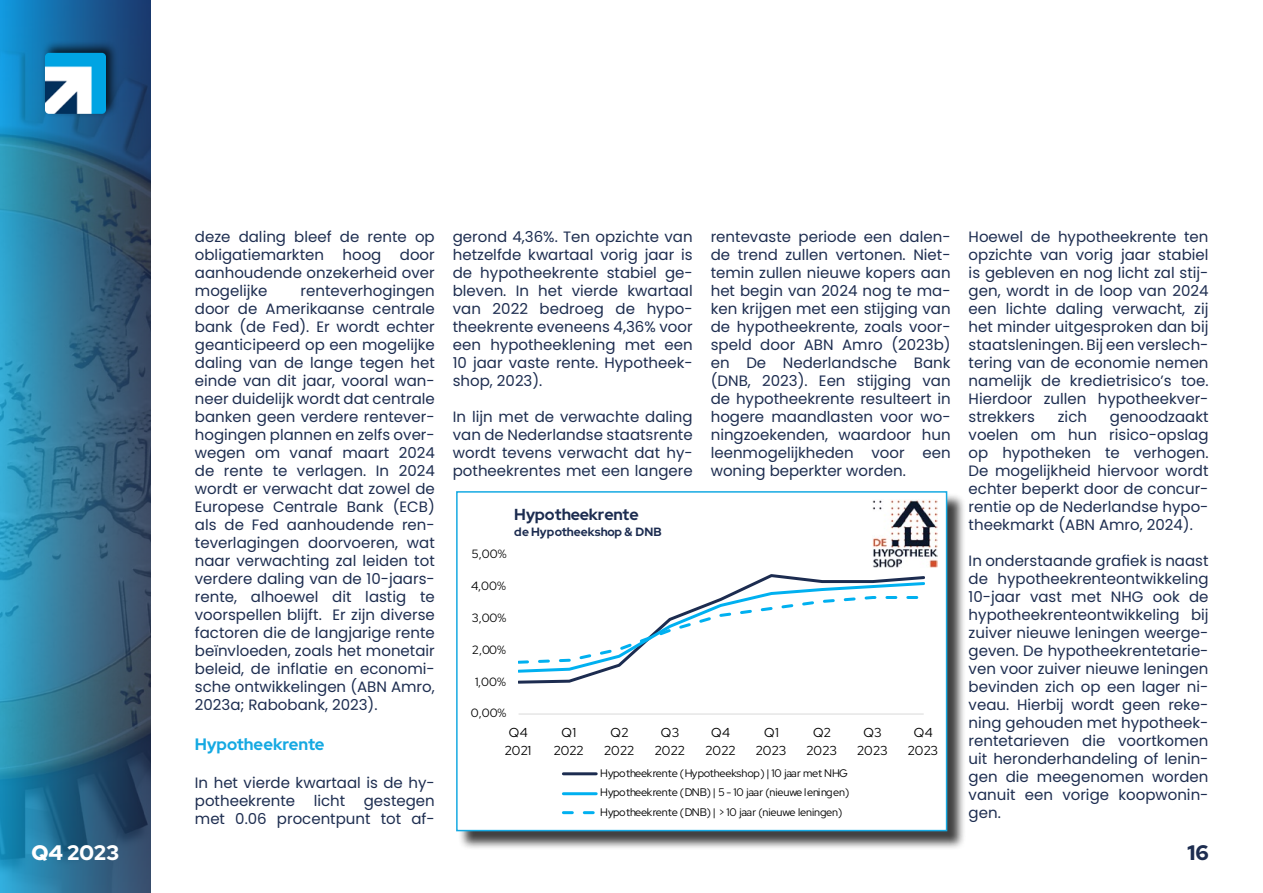
<style>
.page{position:relative;width:1263px;height:893px;background:#fff}
.page>*{position:absolute;margin:0;border:0;box-sizing:border-box;transform-origin:0 0}
.t1{font:900 21px "Red Hat Display";color:#fff}
.t2{font:900 21px "Red Hat Display";color:#1d2d50}
.t3{font:700 16.5px "Red Hat Display";color:#15a9e2}
.t4{font:700 15.9px "Red Hat Display";letter-spacing:-.005em;color:#1c2c50}
.t5{font:15px/18px "Poppins";color:#1d2d50;text-align:justify}
.t6{font:12.9px/17.5px "Red Hat Display";letter-spacing:.015em;color:#000;text-align:center}
.t7{font:12px "Red Hat Display";letter-spacing:.005em;color:#000}
.t8{font:700 12px "Red Hat Display";color:#1c2c50}
.t9{font:10.95px/19.8px "Red Hat Display";letter-spacing:-.02em;color:#000}
</style>
<div class="page">
<svg style="left:0;top:0;width:151px;height:893px;background:#2e6e8f"></svg>
<div style="left:458px;top:493px;width:508px;height:357px;background:#000;opacity:.75"></div>
<div style="left:457px;top:492px;width:489px;height:339px;background:#fff"></div>
<hr style="left:519px;top:713px;width:405px;height:1px;background:#d9d9d9">
<svg style="left:518px;top:574px;width:406px;height:110px"></svg>
<svg style="left:518px;top:580px;width:406px;height:94px"></svg>
<hr style="left:563px;top:772px;width:33px;height:3px;background:#1c2c50">
<hr style="left:563px;top:792px;width:33px;height:3px;background:#00b0f0">
<svg style="left:563px;top:811px;width:32px;height:3px"></svg>
<div style="left:456px;top:491px;width:491px;height:340px;border:2px solid #15a9e2"></div>
<div style="left:41px;top:40px;width:78px;height:78px;background:#000;opacity:.75"></div>
<img style="left:45px;top:53px;width:61px;height:61px">
<img style="left:872px;top:500px;width:66px;height:67px">
<p class="t5" style="left:195px;top:228px;width:241px">deze daling bleef de rente op obligatiemarkten hoog door aanhoudende onzekerheid over mogelijke</p>
<p class="t5" style="left:195px;top:282px;width:241px;text-indent:106px">renteverhogingen door de Amerikaanse centrale bank (de Fed). Er wordt echter geanticipeerd op een mogelijke daling van de lange tegen het einde van dit jaar, vooral wan&shy;neer duidelijk wordt dat centrale banken geen verdere rentever&shy;hogingen plannen en zelfs over&shy;wegen om vanaf maart 2024 de rente te verlagen. In 2024 wordt er verwacht dat zowel de Europese Centrale Bank (ECB) als de Fed aanhoudende ren&shy;teverlagingen doorvoeren, wat naar verwachting zal leiden tot verdere daling van de 10-jaars&shy;rente, alhoewel dit lastig te voorspellen blijft. Er zijn diverse factoren die de langjarige rente beïnvloeden, zoals het monetair beleid, de inflatie en economi&shy;sche ontwikkelingen (ABN Amro, 2023a; Rabobank, 2023).</p>
<p class="t3" style="left:195px;top:733px;width:131px">Hypotheekrente</p>
<p class="t5" style="left:195px;top:773px;width:241px">In het vierde kwartaal is de hy&shy;potheekrente licht gestegen met 0.06 procentpunt tot af-</p>
<p class="t5" style="left:453px;top:228px;width:241px">gerond 4,36%. Ten opzichte van hetzelfde kwartaal vorig jaar is de hypotheekrente stabiel ge&shy;bleven. In het vierde kwartaal van 2022 bedroeg de hypo&shy;theekrente eveneens 4,36% voor een hypotheeklening met een 10 jaar vaste rente. Hypotheek&shy;shop, 2023).</p>
<p class="t5" style="left:453px;top:408px;width:241px">In lijn met de verwachte daling van de Nederlandse staatsrente wordt tevens verwacht dat hy&shy;potheekrentes met een langere</p>
<p class="t5" style="left:711px;top:228px;width:241px">rentevaste periode een dalen&shy;de trend zullen vertonen. Niet&shy;temin zullen nieuwe kopers aan het begin van 2024 nog te ma&shy;ken krijgen met een stijging van de hypotheekrente, zoals voor&shy;speld door ABN Amro (2023b) en De Nederlandsche Bank (DNB, 2023). Een stijging van de hypotheekrente resulteert in hogere maandlasten voor wo&shy;ningzoekenden, waardoor hun leenmogelijkheden voor een woning beperkter worden.</p>
<p class="t5" style="left:969px;top:228px;width:241px">Hoewel de hypotheekrente ten opzichte van vorig jaar stabiel is gebleven en nog licht zal stij&shy;gen, wordt in de loop van 2024 een lichte daling verwacht, zij het minder uitgesproken dan bij staatsleningen. Bij een verslech&shy;tering van de economie nemen namelijk de kredietrisico’s toe.<br>Hierdoor zullen hypotheekver&shy;strekkers</p>
<p class="t5" style="left:1058px;top:408px;width:31px">zich</p>
<p class="t5" style="left:969px;top:408px;width:241px;text-indent:141px">genoodzaakt voelen om hun risico-opslag op hypotheken te verhogen.<br>De mogelijkheid hiervoor wordt echter beperkt door de concur&shy;rentie op de Nederlandse hypo&shy;theekmarkt (ABN Amro, 2024).</p>
<p class="t5" style="left:969px;top:552px;width:241px">In onderstaande grafiek is naast de hypotheekrenteontwikkeling 10-jaar vast met NHG ook de hypotheekrenteontwikkeling bij zuiver nieuwe leningen weerge&shy;geven. De hypotheekrentetarie&shy;ven voor zuiver nieuwe leningen bevinden zich op een lager ni&shy;veau. Hierbij wordt geen reke&shy;ning gehouden met hypotheek&shy;rentetarieven die voortkomen uit heronderhandeling of lenin&shy;gen die meegenomen worden vanuit een vorige koopwonin&shy;gen.</p>
<p class="t4" style="left:514px;top:504px;width:126px">Hypotheekrente</p>
<p class="t8" style="left:514px;top:524px;width:149px">de Hypotheekshop &amp; DNB</p>
<p class="t7" style="left:472px;top:546px;width:36px">5,00%</p>
<p class="t7" style="left:471px;top:578px;width:36px">4,00%</p>
<p class="t7" style="left:472px;top:610px;width:36px">3,00%</p>
<p class="t7" style="left:472px;top:642px;width:35px">2,00%</p>
<p class="t7" style="left:475px;top:673px;width:32px">1,00%</p>
<p class="t7" style="left:471px;top:705px;width:37px">0,00%</p>
<p class="t6" style="left:505px;top:724px;width:28px">Q4<br>2021</p>
<p class="t6" style="left:554px;top:724px;width:31px">Q1<br>2022</p>
<p class="t6" style="left:604px;top:724px;width:31px">Q2<br>2022</p>
<p class="t6" style="left:655px;top:724px;width:31px">Q3<br>2022</p>
<p class="t6" style="left:705px;top:724px;width:31px">Q4<br>2022</p>
<p class="t6" style="left:756px;top:724px;width:32px">Q1<br>2023</p>
<p class="t6" style="left:806px;top:724px;width:32px">Q2<br>2023</p>
<p class="t6" style="left:857px;top:724px;width:32px">Q3<br>2023</p>
<p class="t6" style="left:908px;top:724px;width:32px">Q4<br>2023</p>
<p class="t9" style="left:600px;top:762px;width:251px">Hypotheekrente (Hypotheekshop) | 10 jaar met NHG<br>Hypotheekrente (DNB) | 5 - 10 jaar (nieuwe leningen)<br>Hypotheekrente (DNB) | &gt; 10 jaar (nieuwe leningen)</p>
<h1 class="t1" style="left:32px;top:839px;width:89px">Q4 2023</h1>
<h1 class="t2" style="left:1187px;top:839px;width:23px">16</h1>
</div>
